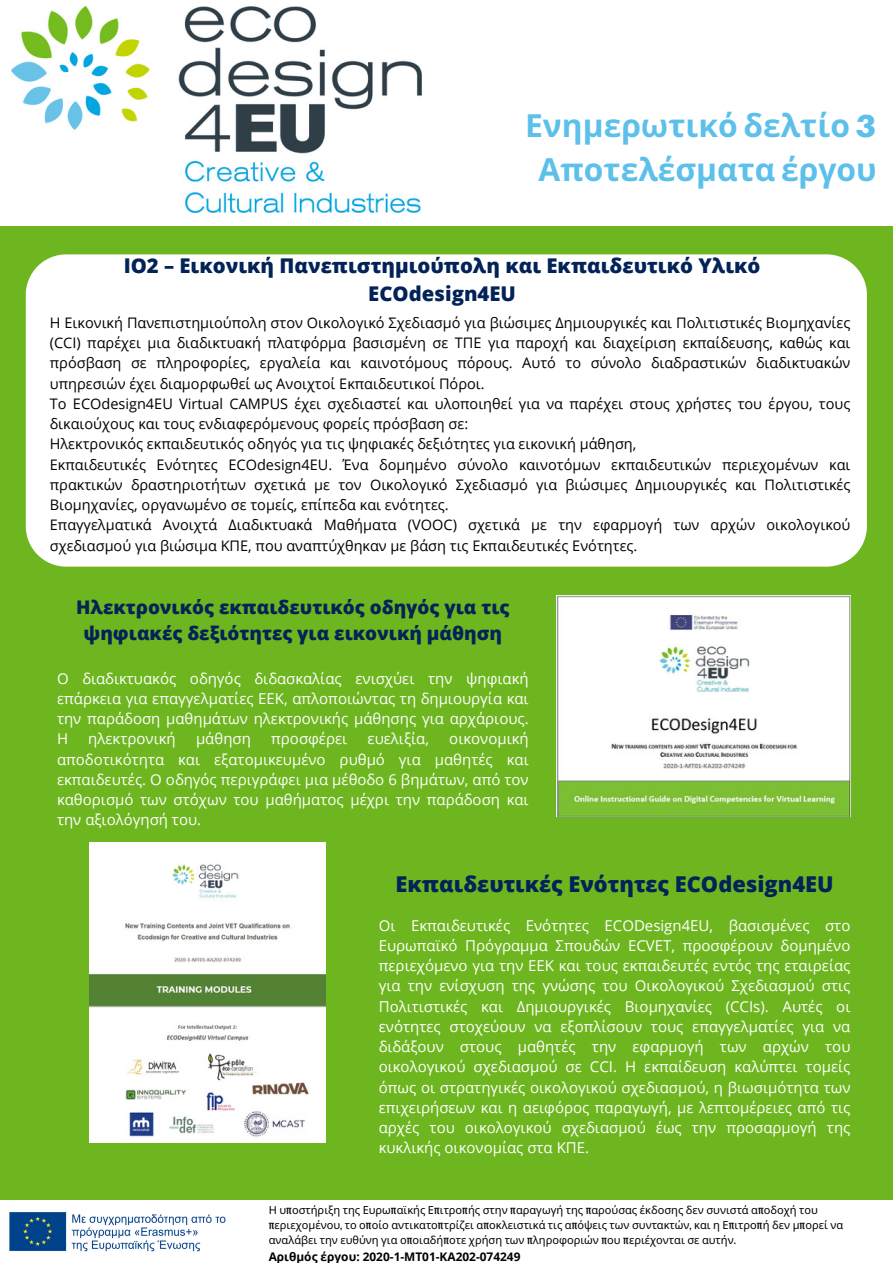
<style>
.page{position:relative;width:893px;height:1264px;background:#fff}
.page>*{position:absolute;margin:0;border:0;box-sizing:border-box;transform-origin:0 0}
.t1{font:700 31.8px/43.8px "Noto Sans";color:#5cc0ea;text-align:center}
.t2{font:800 21.75px "Open Sans";color:#032258}
.t3{font:800 20.25px/28px "Open Sans";color:#032258;text-align:center}
.t4{font:800 18.75px/25.8px "Open Sans";color:#032258;text-align:center}
.t5{font:15px/20.2px "Open Sans";color:#fff;text-align:justify}
.t6{font:14.55px/20.2px "Open Sans";color:#000;text-align:justify}
.t7{font:700 11.85px "Open Sans";color:#000}
.t8{font:10.95px/14.7px "Noto Sans";color:#000}
.s1{font-family:"Aileron";font-weight:900}
.s2{font-family:"Oswald"}
</style>
<div class="page">
<div style="left:0;top:0;width:892px;height:1262px;background:#6db61f"></div>
<div style="left:0;top:0;width:892px;height:225px;background:#fff"></div>
<img style="left:11px;top:7px;width:410px;height:205px">
<div style="left:26px;top:254px;width:840px;height:312px;background:#fff"></div>
<img style="left:89px;top:842px;width:236px;height:300px">
<img style="left:556px;top:596px;width:294px;height:220px">
<div style="left:0;top:1199px;width:892px;height:63px;background:#fff"></div>
<img style="left:9px;top:1212px;width:217px;height:40px">
<p class="t1" style="left:525px;top:102px;width:353px">Ενημερωτικό δελτίο <span class="s1">3<br></span>Αποτελέσματα έργου</p>
<p class="t3" style="left:124px;top:251px;width:638px">IO2 – Εικονική Πανεπιστημιούπολη και Εκπαιδευτικό Υλικό<br>ECOdesign4EU</p>
<p class="t6" style="left:50px;top:312px;width:802px">Η Εικονική Πανεπιστημιούπολη στον Οικολογικό Σχεδιασμό για βιώσιμες Δημιουργικές και Πολιτιστικές Βιομηχανίες (CCI) παρέχει μια διαδικτυακή πλατφόρμα βασισμένη σε ΤΠΕ για παροχή και διαχείριση εκπαίδευσης, καθώς και πρόσβαση σε πληροφορίες, εργαλεία και καινοτόμους πόρους. Αυτό το σύνολο διαδραστικών διαδικτυακών υπηρεσιών έχει διαμορφωθεί ως Ανοιχτοί Εκπαιδευτικοί Πόροι.</p>
<p class="t6" style="left:50px;top:393px;width:802px">Το ECOdesign4EU Virtual CAMPUS έχει σχεδιαστεί και υλοποιηθεί για να παρέχει στους χρήστες του έργου, τους δικαιούχους και τους ενδιαφερόμενους φορείς πρόσβαση σε:</p>
<p class="t6" style="left:50px;top:433px;width:588px">Ηλεκτρονικός εκπαιδευτικός οδηγός για τις ψηφιακές δεξιότητες για εικονική μάθηση,</p>
<p class="t6" style="left:50px;top:454px;width:802px">Εκπαιδευτικές Ενότητες ECOdesign4EU. Ένα δομημένο σύνολο καινοτόμων εκπαιδευτικών περιεχομένων και πρακτικών δραστηριοτήτων σχετικά με τον Οικολογικό Σχεδιασμό για βιώσιμες Δημιουργικές και Πολιτιστικές Βιομηχανίες, οργανωμένο σε τομείς, επίπεδα και ενότητες.</p>
<p class="t6" style="left:50px;top:514px;width:802px">Επαγγελματικά Ανοιχτά Διαδικτυακά Μαθήματα (VOOC) σχετικά με την εφαρμογή των αρχών οικολογικού σχεδιασμού για βιώσιμα ΚΠΕ, που αναπτύχθηκαν με βάση τις Εκπαιδευτικές Ενότητες.</p>
<p class="t4" style="left:76px;top:594px;width:435px">Ηλεκτρονικός εκπαιδευτικός οδηγός για τις ψηφιακές δεξιότητες για εικονική μάθηση</p>
<p class="t5" style="left:57px;top:667px;width:473px">Ο διαδικτυακός οδηγός διδασκαλίας ενισχύει την ψηφιακή επάρκεια για επαγγελματίες ΕΕΚ, απλοποιώντας τη δημιουργία και την παράδοση μαθημάτων ηλεκτρονικής μάθησης για αρχάριους.<br>Η</p>
<p class="t5" style="left:57px;top:728px;width:473px;text-indent:392px">οικονομική αποδοτικότητα και εξατομικευμένο ρυθμό για μαθητές και εκπαιδευτές. Ο οδηγός περιγράφει μια μέθοδο 6 βημάτων, από τον καθορισμό των στόχων του μαθήματος μέχρι την παράδοση και την αξιολόγησή του.</p>
<p class="t5" style="left:88px;top:728px;width:89px">ηλεκτρονική</p>
<p class="t5" style="left:196px;top:728px;width:56px">μάθηση</p>
<p class="t5" style="left:271px;top:728px;width:78px">προσφέρει</p>
<p class="t5" style="left:367px;top:728px;width:63px">ευελιξία,</p>
<p class="t2" style="left:395px;top:868px;width:439px">Εκπαιδευτικές Ενότητες ECOdesign4EU</p>
<p class="t5" style="left:379px;top:914px;width:473px">Οι Εκπαιδευτικές Ενότητες ECODesign4EU, βασισμένες στο Ευρωπαϊκό Πρόγραμμα Σπουδών ECVET, προσφέρουν δομημένο περιεχόμενο για την ΕΕΚ και τους εκπαιδευτές εντός της εταιρείας για την ενίσχυση της γνώσης του Οικολογικού Σχεδιασμού στις Πολιτιστικές και Δημιουργικές Βιομηχανίες (CCIs). Αυτές οι ενότητες στοχεύουν να εξοπλίσουν τους επαγγελματίες για να διδάξουν στους μαθητές την εφαρμογή των αρχών του οικολογικού σχεδιασμού σε CCI. Η εκπαίδευση καλύπτει τομείς όπως οι στρατηγικές οικολογικού σχεδιασμού, η βιωσιμότητα των επιχειρήσεων και η αειφόρος παραγωγή, με λεπτομέρειες από τις αρχές του οικολογικού σχεδιασμού έως την προσαρμογή της κυκλικής οικονομίας στα ΚΠΕ.</p>
<p class="t8" style="left:269px;top:1202px;width:576px">Η υ<span class="s2">π</span>οστήριξη της Ευρω<span class="s2">π</span>αϊκής Ε<span class="s2">π</span>ιτρο<span class="s2">π</span>ής στην <span class="s2">π</span>αραγωγή της <span class="s2">π</span>αρούσας έκδοσης δεν συνιστά α<span class="s2">π</span>οδοχή του <span class="s2">π</span>εριεχομένου<span class="s2">,</span> το ο<span class="s2">π</span>οίο αντικατο<span class="s2">π</span>τρίζει α<span class="s2">π</span>οκλειστικά τις α<span class="s2">π</span>όψεις των συντακτών<span class="s2">,</span> και η Ε<span class="s2">π</span>ιτρο<span class="s2">π</span>ή δεν μ<span class="s2">π</span>ορεί να αναλάβει την ευθύνη για ο<span class="s2">π</span>οιαδή<span class="s2">π</span>οτε χρήση των <span class="s2">π</span>ληροφοριών <span class="s2">π</span>ου <span class="s2">π</span>εριέχονται σε αυτήν<span class="s2">.</span></p>
<p class="t7" style="left:269px;top:1248px;width:253px">Αριθμός έργου: 2020-1-MT01-KA202-074249</p>
</div>
